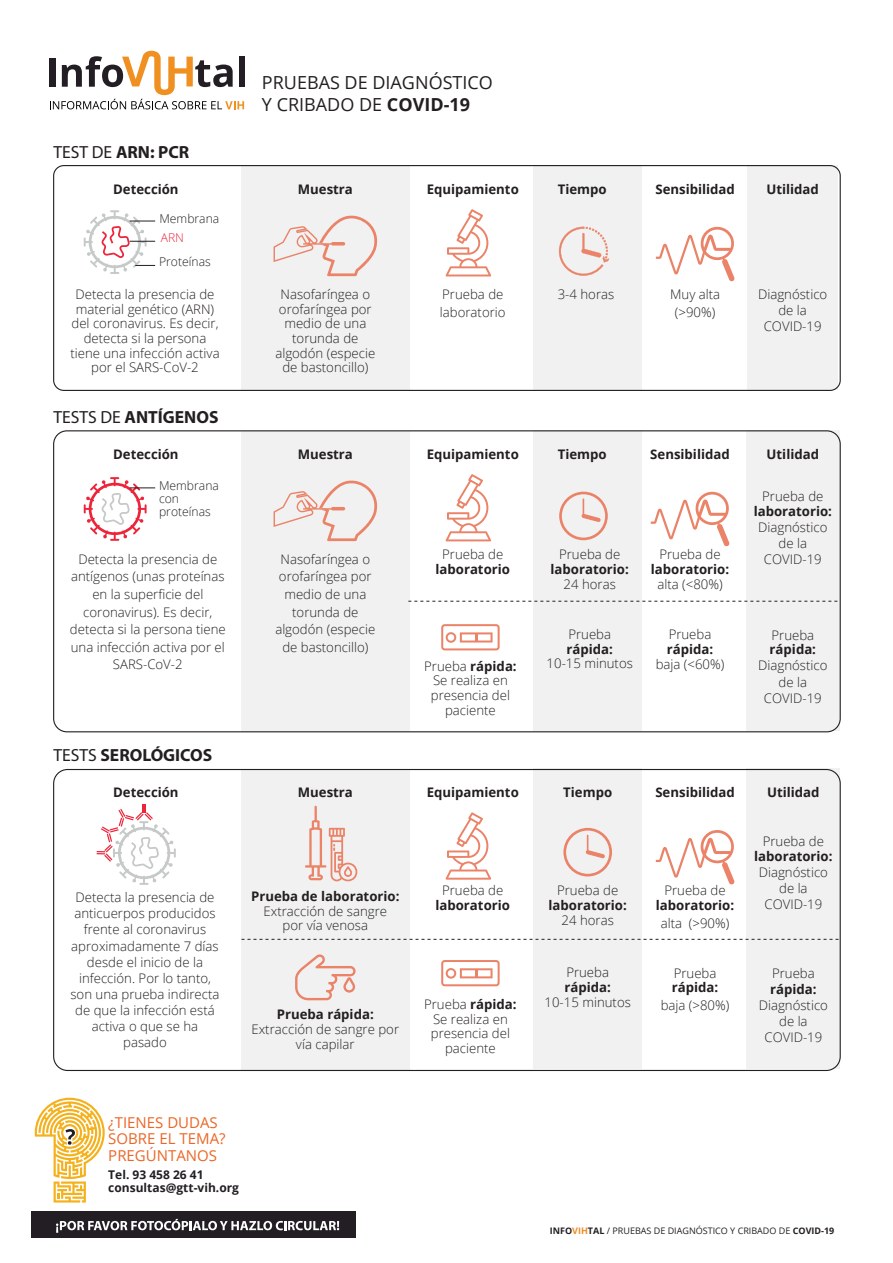
<style>
.page{position:relative;width:893px;height:1263px;background:#fff}
.page>*{position:absolute;margin:0;border:0;box-sizing:border-box;transform-origin:0 0}
.t1{font:18px/21.6px "Open Sans";color:#231f20}
.t2{font:700 17.55px "Myriad Pro";color:#231f20}
.t3{font:15px/16.5px "Open Sans";color:#eb6727}
.t4{font:300 13.2px/16.2px "Open Sans";color:#231f20;text-align:center}
.t5{font:700 13.2px "Open Sans";color:#231f20}
.t6{font:300 12.15px/13.2px "Open Sans";color:#231f20}
.t7{font:300 12.15px "Open Sans";color:#ed253b}
.t8{font:700 12px/13.5px "Open Sans";color:#221e23}
.t9{font:9px "Open Sans";color:#231e23}
.s1{font-weight:400}
.s2{font-weight:700}
.s3{font-weight:300}
.s4{font-weight:700;color:#ed8e22}
</style>
<div class="page">
<div style="left:533px;top:768px;width:109px;height:301px;background:#f1f1f2"></div>
<div style="left:241px;top:166px;width:168px;height:225px;background:#f1f1f2"></div>
<div style="left:533px;top:165px;width:109px;height:225px;background:#f1f1f2"></div>
<div style="left:747px;top:165px;width:91px;height:225px;background:#f1f1f2"></div>
<svg style="left:445px;top:209px;width:46px;height:67px"></svg>
<svg style="left:274px;top:215px;width:104px;height:61px"></svg>
<svg style="left:559px;top:227px;width:50px;height:49px"></svg>
<svg style="left:656px;top:226px;width:79px;height:56px"></svg>
<div style="left:241px;top:431px;width:168px;height:301px;background:#f1f1f2"></div>
<div style="left:533px;top:430px;width:109px;height:301px;background:#f1f1f2"></div>
<div style="left:746px;top:430px;width:94px;height:301px;background:#f1f1f2"></div>
<svg style="left:445px;top:474px;width:46px;height:67px"></svg>
<svg style="left:274px;top:480px;width:104px;height:61px"></svg>
<svg style="left:651px;top:491px;width:79px;height:55px"></svg>
<svg style="left:559px;top:492px;width:49px;height:48px"></svg>
<svg style="left:563px;top:828px;width:49px;height:48px"></svg>
<svg style="left:408px;top:601px;width:430px;height:1px"></svg>
<div style="left:241px;top:769px;width:168px;height:301px;background:#f1f1f2"></div>
<div style="left:747px;top:768px;width:93px;height:301px;background:#f1f1f2"></div>
<svg style="left:445px;top:812px;width:46px;height:68px"></svg>
<svg style="left:656px;top:830px;width:79px;height:55px"></svg>
<svg style="left:241px;top:939px;width:598px;height:1px"></svg>
<svg style="left:295px;top:954px;width:61px;height:46px"></svg>
<svg style="left:305px;top:806px;width:53px;height:76px"></svg>
<svg style="left:84px;top:210px;width:71px;height:64px"></svg>
<svg style="left:84px;top:477px;width:71px;height:64px"></svg>
<svg style="left:97px;top:804px;width:79px;height:81px"></svg>
<svg style="left:441px;top:624px;width:59px;height:26px"></svg>
<svg style="left:441px;top:960px;width:59px;height:26px"></svg>
<svg style="left:35px;top:1098px;width:70px;height:104px"></svg>
<div style="left:31px;top:1211px;width:325px;height:27px;background:#221e23"></div>
<svg style="left:56px;top:1219px;width:283px;height:14px"></svg>
<div style="left:49px;top:58px;width:6px;height:29px;background:#221e23"></div>
<div style="left:239px;top:56px;width:6px;height:31px;background:#221e23"></div>
<svg style="left:50px;top:51px;width:194px;height:58px"></svg>
<div style="left:53px;top:165px;width:788px;height:226px;border:1px solid #231f20;border-radius:10px"></div>
<h2 class="t2" style="left:53px;top:140px;width:138px"><span class="s1">TEST DE</span> ARN: PCR</h2>
<h1 class="t1" style="left:262px;top:71px;width:232px">PRUEBAS DE DIAGNÓSTICO<br>Y CRIBADO DE <span class="s2">COVID-19</span></h1>
<p class="t5" style="left:113px;top:179px;width:67px">Detección</p>
<p class="t5" style="left:298px;top:179px;width:57px">Muestra</p>
<p class="t5" style="left:427px;top:179px;width:94px">Equipamiento</p>
<p class="t5" style="left:558px;top:179px;width:50px">Tiempo</p>
<p class="t5" style="left:655px;top:179px;width:81px">Sensibilidad</p>
<p class="t5" style="left:766px;top:179px;width:54px">Utilidad</p>
<p class="t6" style="left:159px;top:211px;width:61px">Membrana</p>
<p class="t7" style="left:161px;top:229px;width:25px">ARN</p>
<p class="t6" style="left:159px;top:254px;width:53px">Proteínas</p>
<p class="t4" style="left:558px;top:286px;width:58px">3-4 horas</p>
<p class="t4" style="left:670px;top:285px;width:52px;line-height:17.5px">Muy alta (&gt;90%)</p>
<p class="t4" style="left:70px;top:286px;width:151px;line-height:14.7px">Detecta la presencia de material genético (ARN) del coronavirus. Es decir, detecta si la persona tiene una infección activa por el SARS-CoV-2</p>
<p class="t4" style="left:275px;top:286px;width:101px;line-height:14.7px">Nasofaríngea o orofaríngea por medio de una torunda de algodón (especie de bastoncillo)</p>
<p class="t4" style="left:440px;top:285px;width:67px;line-height:17.5px;text-align:left">Prueba de laboratorio</p>
<p class="t4" style="left:758px;top:286px;width:71px">Diagnóstico de la<br>COVID-19</p>
<h2 class="t2" style="left:53px;top:405px;width:167px"><span class="s1">TESTS DE</span> ANTÍGENOS</h2>
<p class="t5" style="left:113px;top:444px;width:67px">Detección</p>
<p class="t5" style="left:298px;top:444px;width:57px">Muestra</p>
<p class="t5" style="left:427px;top:444px;width:94px">Equipamiento</p>
<p class="t5" style="left:558px;top:444px;width:50px">Tiempo</p>
<p class="t5" style="left:650px;top:444px;width:81px">Sensibilidad</p>
<p class="t5" style="left:767px;top:444px;width:54px">Utilidad</p>
<p class="t6" style="left:159px;top:478px;width:61px">Membrana con proteínas</p>
<p class="t4" style="left:559px;top:546px;width:63px">Prueba de</p>
<p class="t5" style="left:551px;top:560px;width:80px">laboratorio:</p>
<p class="t4" style="left:564px;top:575px;width:54px">24 horas</p>
<p class="t4" style="left:70px;top:550px;width:157px;line-height:17.5px">Detecta la presencia de antígenos (unas proteínas en la superficie del coronavirus). Es decir, detecta si la persona tiene una infección activa por el<br>SARS-CoV-2</p>
<p class="t4" style="left:275px;top:550px;width:101px;line-height:17.5px">Nasofaríngea o orofaríngea por medio de una torunda de algodón (especie de bastoncillo)</p>
<p class="t4" style="left:442px;top:546px;width:63px">Prueba de</p>
<p class="t5" style="left:435px;top:560px;width:76px">laboratorio</p>
<p class="t4" style="left:568px;top:626px;width:44px">Prueba</p>
<p class="t5" style="left:566px;top:640px;width:48px">rápida:</p>
<p class="t5" style="left:424px;top:656px;width:94px"><span class="s3">Prueba</span> rápida:</p>
<p class="t4" style="left:547px;top:655px;width:88px">10-15 minutos</p>
<p class="t4" style="left:431px;top:673px;width:81px;line-height:14.7px">Se realiza en presencia del paciente</p>
<h2 class="t2" style="left:53px;top:744px;width:161px"><span class="s1">TESTS</span> SEROLÓGICOS</h2>
<p class="t4" style="left:659px;top:546px;width:63px">Prueba de</p>
<p class="t5" style="left:651px;top:560px;width:80px">laboratorio:</p>
<p class="t4" style="left:657px;top:575px;width:67px">alta (&lt;80%)</p>
<p class="t4" style="left:669px;top:626px;width:44px">Prueba</p>
<p class="t5" style="left:667px;top:640px;width:48px">rápida:</p>
<p class="t4" style="left:656px;top:655px;width:70px">baja (&lt;60%)</p>
<p class="t4" style="left:762px;top:488px;width:63px">Prueba de</p>
<p class="t5" style="left:754px;top:501px;width:80px">laboratorio:</p>
<p class="t4" style="left:758px;top:518px;width:71px">Diagnóstico de la<br>COVID-19</p>
<p class="t4" style="left:771px;top:626px;width:44px">Prueba</p>
<p class="t5" style="left:770px;top:640px;width:48px">rápida:</p>
<p class="t4" style="left:758px;top:657px;width:71px">Diagnóstico de la<br>COVID-19</p>
<p class="t5" style="left:113px;top:783px;width:67px">Detección</p>
<p class="t5" style="left:298px;top:783px;width:57px">Muestra</p>
<p class="t5" style="left:427px;top:783px;width:94px">Equipamiento</p>
<p class="t5" style="left:563px;top:783px;width:50px">Tiempo</p>
<p class="t5" style="left:655px;top:783px;width:81px">Sensibilidad</p>
<p class="t5" style="left:767px;top:783px;width:54px">Utilidad</p>
<p class="t4" style="left:70px;top:889px;width:151px">Detecta la presencia de anticuerpos producidos frente al coronavirus aproximadamente 7 días desde el inicio de la infección. Por lo tanto, son una prueba indirecta de que la infección está activa o que se ha pasado</p>
<p class="t5" style="left:251px;top:887px;width:150px">Prueba de laboratorio:</p>
<p class="t4" style="left:263px;top:903px;width:125px;line-height:14.7px">Extracción de sangre por vía venosa</p>
<p class="t5" style="left:277px;top:1005px;width:98px">Prueba rápida:</p>
<p class="t4" style="left:251px;top:1021px;width:149px;line-height:14.7px">Extracción de sangre por vía capilar</p>
<p class="t3" style="left:108px;top:1113px;width:119px">¿TIENES DUDAS<br>SOBRE EL TEMA?<br>PREGÚNTANOS</p>
<p class="t8" style="left:108px;top:1167px;width:132px">Tel. 93 458 26 41 consultas@gtt-vih.org</p>
<p class="t4" style="left:442px;top:882px;width:63px">Prueba de</p>
<p class="t5" style="left:435px;top:896px;width:76px">laboratorio</p>
<p class="t4" style="left:557px;top:882px;width:63px">Prueba de</p>
<p class="t5" style="left:548px;top:896px;width:80px">laboratorio:</p>
<p class="t4" style="left:562px;top:911px;width:54px">24 horas</p>
<p class="t4" style="left:566px;top:964px;width:44px">Prueba</p>
<p class="t5" style="left:564px;top:978px;width:48px">rápida:</p>
<p class="t5" style="left:424px;top:995px;width:94px"><span class="s3">Prueba</span> rápida:</p>
<p class="t4" style="left:545px;top:993px;width:88px">10-15 minutos</p>
<p class="t4" style="left:431px;top:1011px;width:81px;line-height:14.7px">Se realiza en presencia del paciente</p>
<p class="t4" style="left:664px;top:882px;width:63px">Prueba de</p>
<p class="t5" style="left:656px;top:896px;width:80px">laboratorio:</p>
<p class="t4" style="left:661px;top:914px;width:70px">alta (&gt;90%)</p>
<p class="t4" style="left:674px;top:964px;width:44px">Prueba</p>
<p class="t5" style="left:672px;top:978px;width:48px">rápida:</p>
<p class="t4" style="left:661px;top:996px;width:70px">baja (&gt;80%)</p>
<p class="t4" style="left:763px;top:833px;width:63px">Prueba de</p>
<p class="t5" style="left:754px;top:846px;width:80px">laboratorio:</p>
<p class="t4" style="left:759px;top:863px;width:71px">Diagnóstico de la<br>COVID-19</p>
<p class="t4" style="left:772px;top:964px;width:44px">Prueba</p>
<p class="t5" style="left:770px;top:980px;width:48px">rápida:</p>
<p class="t4" style="left:759px;top:997px;width:71px">Diagnóstico de la<br>COVID-19</p>
<p class="t9" style="left:550px;top:1224px;width:286px"><span class="s2">INFO</span><span class="s4">VIH</span><span class="s2">TAL</span> / PRUEBAS DE DIAGNÓSTICO Y CRIBADO DE <span class="s2">COVID-19</span></p>
</div>
